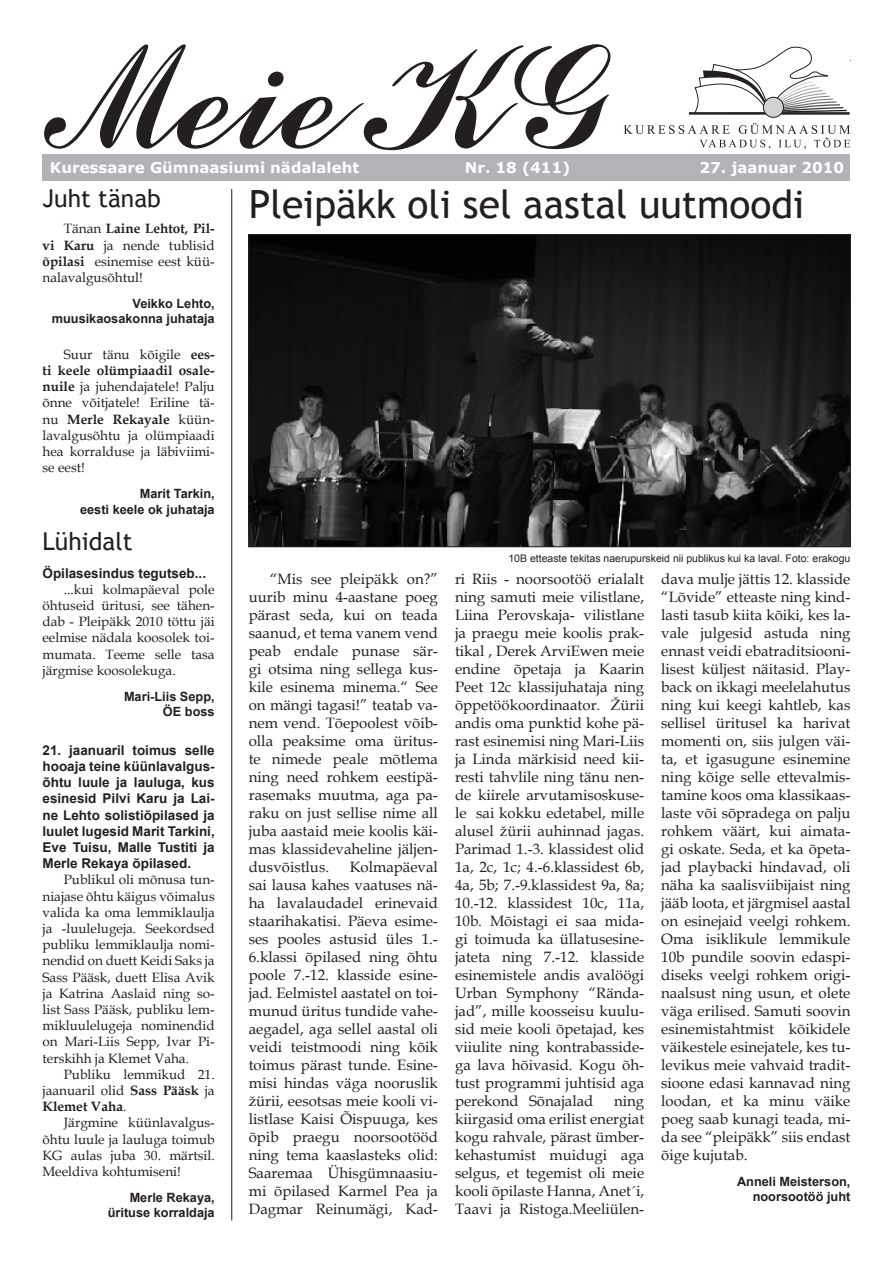
<style>
.page{position:relative;width:893px;height:1263px;background:#fff}
.page>*{position:absolute;margin:0;border:0;box-sizing:border-box;transform-origin:0 0}
.Pealkiri{font:39px "Trebuchet MS";color:#231f20}
.Veeru_Pealkiri{font:24.6px "Trebuchet MS";color:#231f20}
.Tekst{font:15px/18px "Book Antiqua";color:#231f20;text-align:justify}
.t1{font:700 15px "Verdana";color:#fff}
.Veeru_Tekst{font:13.5px/16.2px "Book Antiqua";color:#231f20;text-align:justify}
.Veeru_Liid{font:700 13.5px/16.2px "Arial";color:#231f20;text-align:justify}
.Autor{font:700 12.75px/15.3px "Arial";color:#231f20;text-align:right}
.Pildi_allkiri{font:10.5px "Arial";color:#231f20}
.s1{font-weight:700}
</style>
<div class="page">
<div style="left:43px;top:155px;width:807px;height:26px;background:#b2b3b7"></div>
<svg style="left:44px;top:44px;width:566px;height:106px"></svg>
<svg style="left:694px;top:46px;width:153px;height:66px"></svg>
<hr style="left:689px;top:112px;width:161px;height:3px;background:#231f20">
<div style="left:763px;top:97px;width:20px;height:20px;background:#d1d2d4;border-radius:50%"></div>
<div style="left:763px;top:97px;width:21px;height:21px;border:1px solid #231f20;border-radius:50%"></div>
<svg style="left:624px;top:123px;width:226px;height:26px"></svg>
<hr style="left:231px;top:189px;width:1px;height:1031px;background:#231f20">
<img style="left:250px;top:236px;width:599px;height:309px">
<p class="t1" style="left:50px;top:157px;width:311px">Kuressaare Gümnaasiumi nädalaleht</p>
<p class="t1" style="left:465px;top:157px;width:107px">Nr. 18 (411)</p>
<p class="t1" style="left:700px;top:157px;width:146px">27. jaanuar 2010</p>
<p class="Veeru_Pealkiri" style="left:43px;top:184px;width:120px">Juht tänab</p>
<p class="Veeru_Tekst" style="left:43px;top:220px;width:174px;text-indent:21px">Tänan <span class="s1">Laine Lehtot, Pil&shy;vi Karu</span> ja nende tublisid <span class="s1">õpilasi</span> esinemise eest küü&shy;nalavalgusõhtul!</p>
<p class="Autor" style="left:52px;top:296px;width:164px">Veikko Lehto, muusikaosakonna juhataja</p>
<p class="Veeru_Tekst" style="left:43px;top:346px;width:174px;text-indent:21px">Suur tänu kõigile <span class="s1">ees&shy;ti keele olümpiaadil osale&shy;nuile</span> ja juhendajatele! Palju õnne võitjatele! Eriline tä&shy;nu <span class="s1">Merle Rekayale</span> küün&shy;lavalgusõhtu ja olümpiaadi hea korralduse ja läbiviimi&shy;se eest!</p>
<p class="Autor" style="left:80px;top:486px;width:136px">Marit Tarkin,<br>eesti keele ok juhataja</p>
<p class="Veeru_Pealkiri" style="left:43px;top:526px;width:91px">Lühidalt</p>
<p class="Veeru_Liid" style="left:43px;top:565px;width:165px">Öpilasesindus tegutseb...</p>
<p class="Veeru_Tekst" style="left:43px;top:581px;width:174px;text-indent:21px">...kui kolmapäeval pole öhtuseid üritusi, see tähen&shy;dab - Pleipäkk 2010 töttu jäi eelmise nädala koosolek toi&shy;mumata. Teeme selle tasa järgmise koosolekuga.</p>
<p class="Autor" style="left:124px;top:689px;width:92px">Mari-Liis Sepp,<br>ÖE boss</p>
<p class="Veeru_Liid" style="left:43px;top:742px;width:174px">21. jaanuaril toimus selle hooaja teine küünlavalgus&shy;õhtu luule ja lauluga, kus esinesid Pilvi Karu ja Lai&shy;ne Lehto solistiõpilased ja luulet lugesid Marit Tarkini, Eve Tuisu, Malle Tustiti ja Merle Rekaya õpilased.</p>
<p class="Veeru_Tekst" style="left:43px;top:871px;width:174px;text-indent:21px">Publikul oli mõnusa tun&shy;niajase õhtu käigus võimalus valida ka oma lemmiklaulja ja -luulelugeja. Seekordsed publiku lemmiklaulja nomi&shy;nendid on duett Keidi Saks ja Sass Pääsk, duett Elisa Avik ja Katrina Aaslaid ning so&shy;list Sass Pääsk, publiku lem&shy;mikluulelugeja nominendid on Mari-Liis Sepp, Ivar Pi&shy;terskihh ja Klemet Vaha.</p>
<p class="Veeru_Tekst" style="left:43px;top:1066px;width:174px;text-indent:21px">Publiku lemmikud 21. jaanuaril olid <span class="s1">Sass Pääsk</span> ja <span class="s1">Klemet Vaha</span>.</p>
<p class="Veeru_Tekst" style="left:43px;top:1114px;width:174px;text-indent:21px">Järgmine küünlavalgus&shy;õhtu luule ja lauluga toimub KG aulas juba 30. märtsil.<br>Meeldiva kohtumiseni!</p>
<p class="Autor" style="left:108px;top:1190px;width:108px">Merle Rekaya, ürituse korraldaja</p>
<p class="Pealkiri" style="left:249px;top:181px;width:557px">Pleipäkk oli sel aastal uutmoodi</p>
<p class="Tekst" style="left:249px;top:569px;width:191px;text-indent:21px">“Mis see pleipäkk on?” uurib minu 4-aastane poeg pärast seda, kui on teada saanud, et tema vanem vend peab endale punase sär&shy;gi otsima ning sellega kus&shy;kile esinema minema.“ See on mängi tagasi!” teatab va&shy;nem vend. Tõepoolest võib&shy;olla peaksime oma üritus&shy;te nimede peale mõtlema ning need rohkem eestipä&shy;rasemaks muutma, aga pa&shy;raku on just sellise nime all juba aastaid meie koolis käi&shy;mas klassidevaheline jäljen&shy;dusvõistlus.</p>
<p class="Tekst" style="left:249px;top:857px;width:191px;text-indent:101px">Kolmapäeval sai lausa kahes vaatuses nä&shy;ha lavalaudadel erinevaid staarihakatisi. Päeva esime&shy;ses pooles astusid üles 1.- 6.klassi õpilased ning õhtu poole 7.-12. klasside esine&shy;jad. Eelmistel aastatel on toi&shy;munud üritus tundide vahe&shy;aegadel, aga sellel aastal oli veidi teistmoodi ning kõik toimus pärast tunde. Esine&shy;misi hindas väga nooruslik žürii, eesotsas meie kooli vi&shy;listlase Kaisi Õispuuga, kes õpib praegu noorsootööd ning tema kaaslasteks olid:<br>Saaremaa Ühisgümnaasiu&shy;mi õpilased Karmel Pea ja Dagmar Reinumägi, Kad-</p>
<p class="Pildi_allkiri" style="left:508px;top:551px;width:343px">10B etteaste tekitas naerupurskeid nii publikus kui ka laval. Foto: erakogu</p>
<p class="Tekst" style="left:455px;top:569px;width:191px">ri Riis - noorsootöö erialalt ning samuti meie vilistlane, Liina Perovskaja- vilistlane ja praegu meie koolis prak&shy;tikal , Derek ArviEwen meie endine õpetaja ja Kaarin Peet 12c klassijuhataja ning õppetöökoordinaator. Žürii andis oma punktid kohe pä&shy;rast esinemisi ning Mari-Liis ja Linda märkisid need kii&shy;resti tahvlile ning tänu nen&shy;de kiirele arvutamisoskuse&shy;le sai kokku edetabel, mille alusel žürii auhinnad jagas.<br>Parimad 1.-3. klassidest olid 1a, 2c, 1c; 4.-6.klassidest 6b, 4a, 5b; 7.-9.klassidest 9a, 8a; 10.-12. klassidest 10c, 11a, 10b. Mõistagi ei saa mida&shy;gi toimuda ka üllatusesine&shy;jateta ning 7.-12. klasside esinemistele andis avalöögi Urban Symphony “Rända&shy;jad”, mille koosseisu kuulu&shy;sid meie kooli õpetajad, kes viiulite ning kontrabasside&shy;ga lava hõivasid. Kogu õh&shy;tust programmi juhtisid aga perekond Sõnajalad</p>
<p class="Tekst" style="left:455px;top:1091px;width:191px;text-indent:159px">ning kiirgasid oma erilist energiat kogu rahvale, pärast ümber&shy;kehastumist muidugi aga selgus, et tegemist oli meie kooli õpilaste Hanna, Anet´i, Taavi ja Ristoga.Meeliülen-</p>
<p class="Tekst" style="left:661px;top:569px;width:191px">dava mulje jättis 12. klasside “Lõvide” etteaste ning kind&shy;lasti tasub kiita kõiki, kes la&shy;vale julgesid astuda ning ennast veidi ebatraditsiooni&shy;lisest küljest näitasid. Play&shy;back on ikkagi meelelahutus ning kui keegi kahtleb, kas sellisel üritusel ka harivat momenti on, siis julgen väi&shy;ta, et igasugune esinemine ning kõige selle ettevalmis&shy;tamine koos oma klassikaas&shy;laste või sõpradega on palju rohkem väärt, kui aimata&shy;gi oskate. Seda, et ka õpeta&shy;jad playbacki hindavad, oli näha ka saalisviibijaist ning jääb loota, et järgmisel aastal on esinejaid veelgi rohkem.<br>Oma isiklikule lemmikule 10b pundile soovin edaspi&shy;diseks veelgi rohkem origi&shy;naalsust ning usun, et olete väga erilised. Samuti soovin esinemistahtmist kõikidele väikestele esinejatele, kes tu&shy;levikus meie vahvaid tradit&shy;sioone edasi kannavad ning loodan, et ka minu väike poeg saab kunagi teada, mi&shy;da see “pleipäkk” siis endast õige kujutab.</p>
<p class="Autor" style="left:737px;top:1174px;width:115px">Anneli Meisterson, noorsootöö juht</p>
</div>
